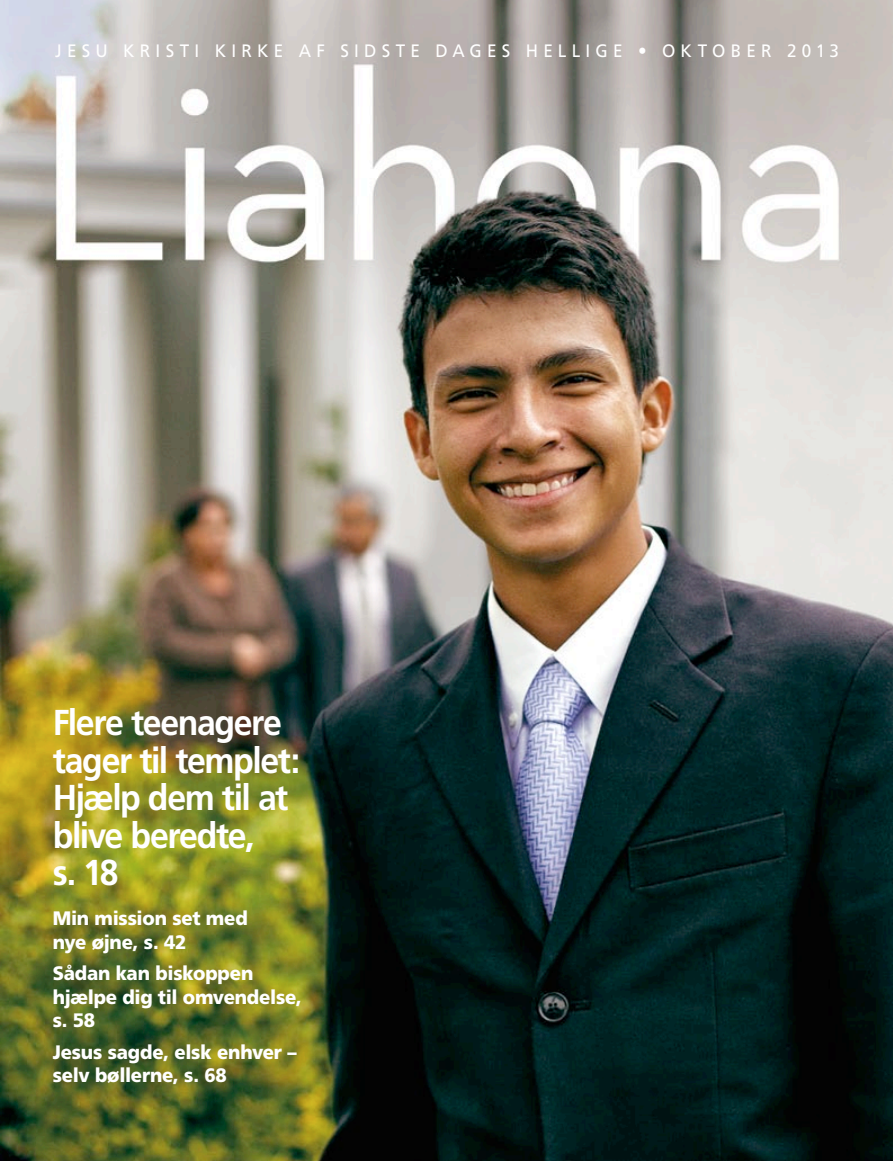
<style>
.page{position:relative;width:893px;height:1161px;background:#fff}
.page>*{position:absolute;margin:0;border:0;box-sizing:border-box;transform-origin:0 0}
.COVERFR_para_first{font:700 36px/37.5px "Frutigerlds Lat";letter-spacing:-.04em;color:#fff;scale:.94 1}
.COVERFR_para{font:900 19.5px/23.2px "Frutigerlds Lat";letter-spacing:-.015em;color:#fff;scale:.95 1}
.COVERFR_seriestitle{font:18px "Frutigerlds Lat";letter-spacing:.305em;color:#fff;scale:.95 1}
</style>
<div class="page">
<img style="left:0;top:0;width:893px;height:1161px">
<p class="COVERFR_seriestitle" style="left:55px;top:37px;width:826px">JESU KRISTI KIRKE AF SIDSTE DAGES HELLIGE • OKTOBER 2013</p>
<p class="COVERFR_para_first" style="left:53px;top:701px;width:265px">Flere teenagere tager til templet:<br>Hjælp dem til at blive beredte,<br>s. 18</p>
<p class="COVERFR_para" style="left:53px;top:906px;width:207px">Min mission set med nye øjne, s. 42</p>
<p class="COVERFR_para" style="left:53px;top:961px;width:264px">Sådan kan biskoppen hjælpe dig til omvendelse, s. 58</p>
<p class="COVERFR_para" style="left:53px;top:1039px;width:258px">Jesus sagde, elsk enhver – selv bøllerne, s. 68</p>
</div>
